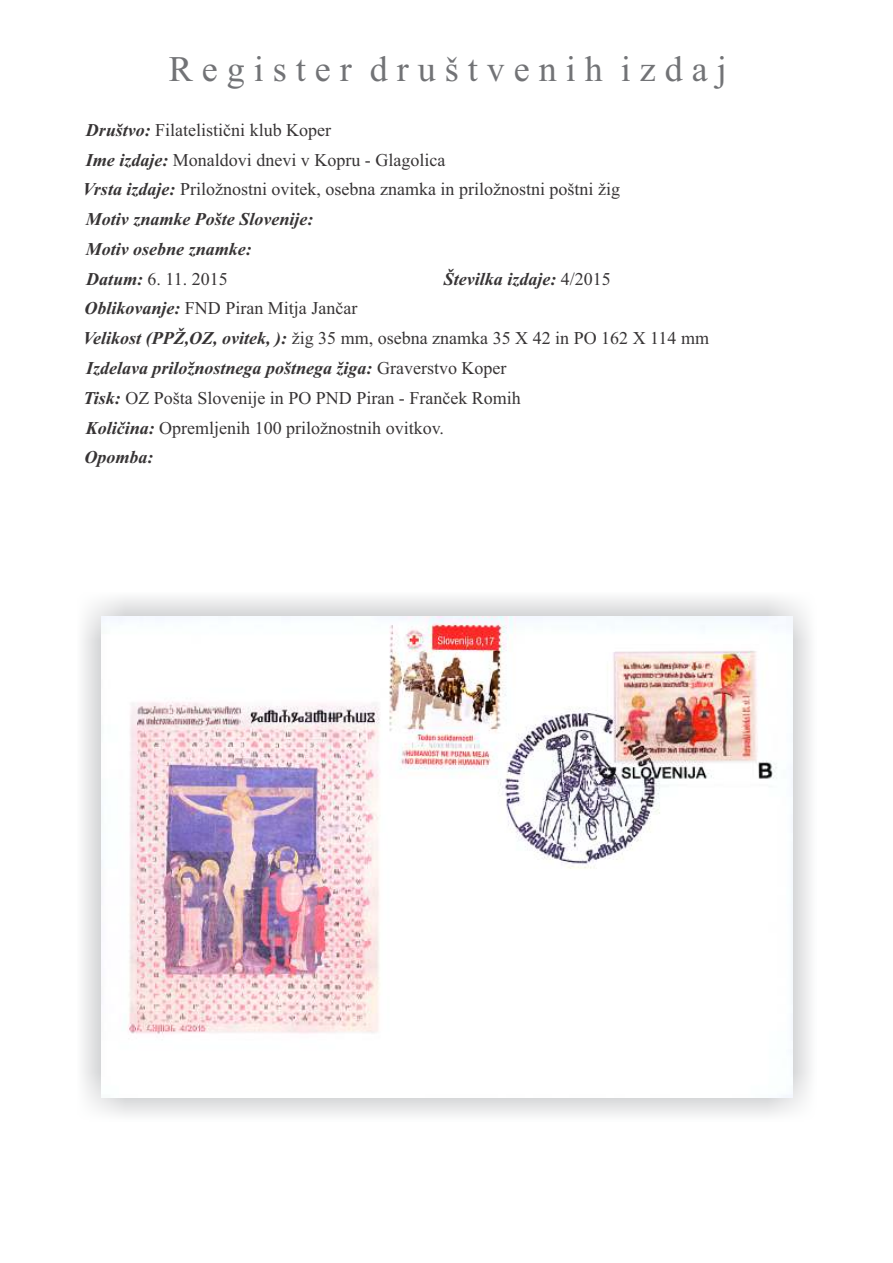
<style>
.page{position:relative;width:893px;height:1263px;background:#fff}
.page>*{position:absolute;margin:0;border:0;box-sizing:border-box;transform-origin:0 0}
.t1{font:36px "Times New Roman";color:#727376}
.t2{font:18px/29.5px "Times New Roman";color:#373435}
.t3{font:italic 700 18px/30.3px "Times New Roman";color:#373435}
.s1{font-weight:700;font-style:italic}
.s2{font-weight:400;font-style:normal}
</style>
<div class="page">
<img style="left:102px;top:616px;width:691px;height:481px">
<h1 class="t1" style="left:169px;top:56px;width:559px">R e g i s t e r d r u š t v e n i h i z d a j</h1>
<p class="t2" style="left:83px;top:117px;width:539px"><span class="s1">Društvo:</span> Filatelistični klub Koper<br><span class="s1">Ime izdaje:</span> Monaldovi dnevi v Kopru - Glagolica<br><span class="s1">Vrsta izdaje:</span> Priložnostni ovitek, osebna znamka in priložnostni poštni žig</p>
<p class="t3" style="left:86px;top:206px;width:229px">Motiv znamke Pošte Slovenije:<br>Motiv osebne znamke:</p>
<p class="t2" style="left:86px;top:266px;width:143px"><span class="s1">Datum:</span> 6. 11. 2015</p>
<p class="t3" style="left:444px;top:266px;width:168px">Številka izdaje: <span class="s2">4/2015</span></p>
<p class="t2" style="left:84px;top:295px;width:274px"><span class="s1">Oblikovanje:</span> FND Piran Mitja Jančar</p>
<p class="t2" style="left:83px;top:325px;width:627px"><span class="s1">Velikost (PPŽ,OZ, ovitek, ):</span> žig 35 mm, osebna znamka 35 X 42 in PO 162 X 114 mm</p>
<p class="t3" style="left:86px;top:355px;width:422px">Izdelava priložnostnega poštnega žiga: <span class="s2">Graverstvo Koper</span></p>
<p class="t2" style="left:84px;top:385px;width:439px"><span class="s1">Tisk:</span> OZ Pošta Slovenije in PO PND Piran - Franček Romih</p>
<p class="t2" style="left:84px;top:415px;width:361px"><span class="s1">Količina:</span> Opremljenih 100 priložnostnih ovitkov.<br><span class="s1">Opomba:</span></p>
</div>
